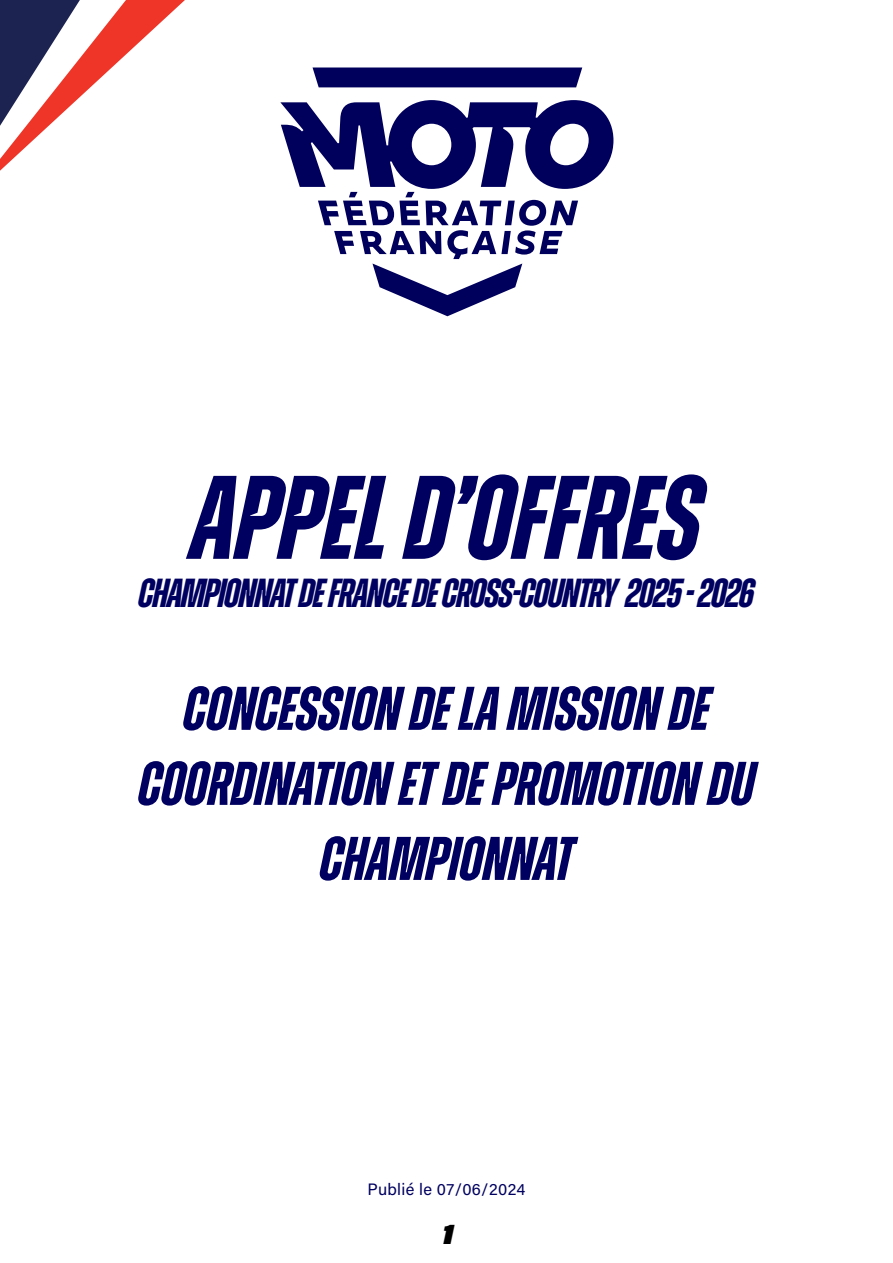
<style>
.page{position:relative;width:893px;height:1263px;background:#fff}
.page>*{position:absolute;margin:0;border:0;box-sizing:border-box;transform-origin:0 0}
.t1{font:italic 700 118.5px "Zuume Cut";color:#000060}
.t2{font:italic 700 61.5px/75px "Zuume Cut";color:#000060;text-align:center}
.t3{font:italic 700 40.5px "Zuume Cut";letter-spacing:-.025em;color:#000060}
.t4{font:italic 900 28.95px "Acumin Pro";color:#000}
.t5{font:16.5px "Acumin Pro";letter-spacing:.02em;color:#000060}
</style>
<div class="page">
<svg style="left:0;top:0;width:185px;height:171px"></svg>
<svg style="left:280px;top:68px;width:333px;height:248px"></svg>
<h1 class="t1" style="left:192px;top:456px;width:511px">APPEL D’OFFRES</h1>
<p class="t3" style="left:139px;top:571px;width:617px">CHAMPIONNAT DE FRANCE DE CROSS-COUNTRY 2025 - 2026</p>
<p class="t2" style="left:138px;top:672px;width:618px">CONCESSION DE LA MISSION DE<br>COORDINATION ET DE PROMOTION DU<br>CHAMPIONNAT</p>
<p class="t5" style="left:368px;top:1178px;width:159px">Publié le 07/06/2024</p>
<p class="t4" style="left:443px;top:1213px;width:13px">1</p>
</div>
